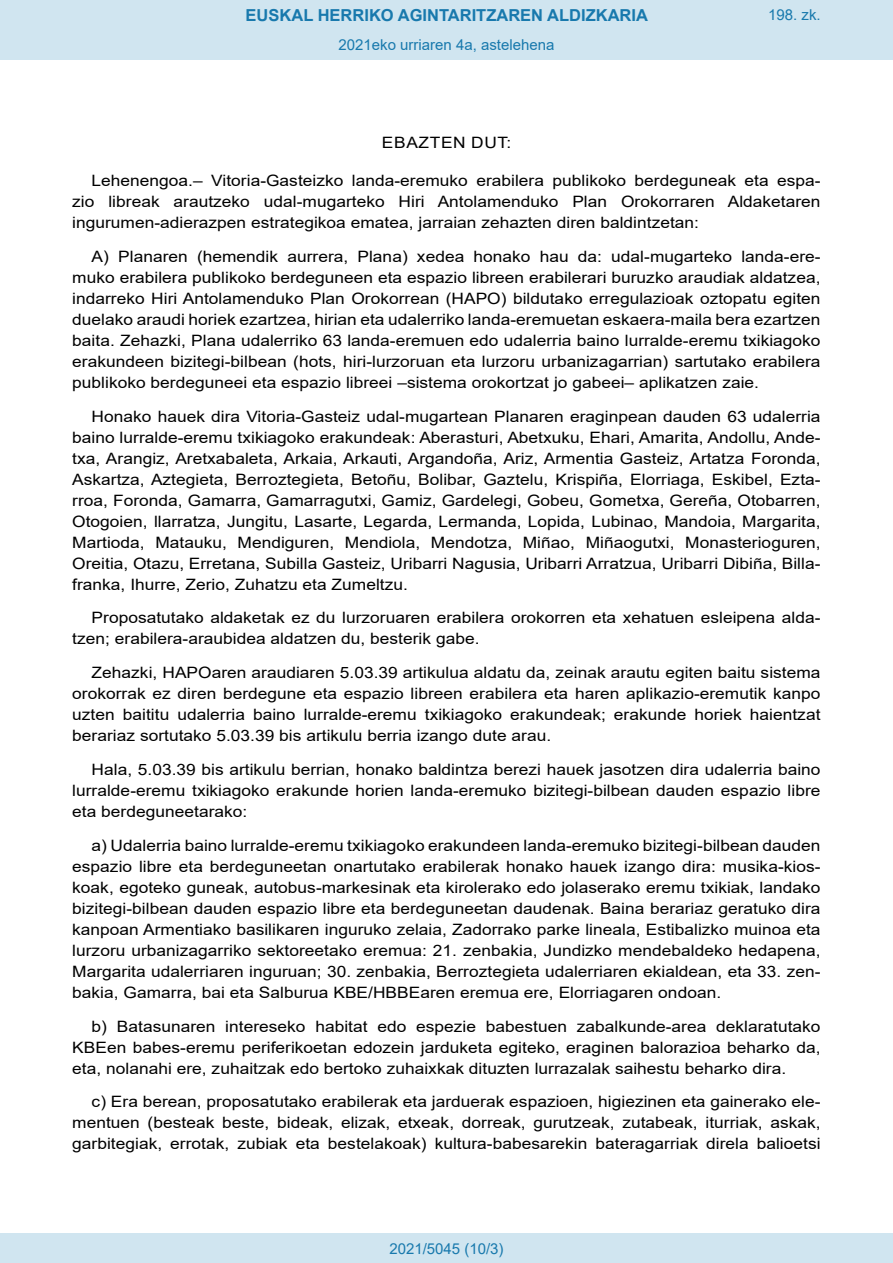
<style>
.page{position:relative;width:893px;height:1263px;background:#fff}
.page>*{position:absolute;margin:0;border:0;box-sizing:border-box;transform-origin:0 0}
.t1{font:700 16.5px "Arial";color:#1879ad}
.BOPVDetalle{font:15.6px/21px "Arial";color:#000;text-align:justify;scale:1.11 1}
.BOPVClave{font:15.6px "Arial";letter-spacing:.035em;color:#000;scale:1.11 1}
.Paginacion_Centro{font:15px "Arial";color:#1879ad}
</style>
<div class="page">
<div style="left:0;top:0;width:893px;height:60px;background:#d0e5f0"></div>
<div style="left:0;top:1233px;width:893px;height:30px;background:#d0e5f0"></div>
<p class="t1" style="left:246px;top:3px;width:404px">EUSKAL HERRIKO AGINTARITZAREN ALDIZKARIA</p>
<p class="Paginacion_Centro" style="left:338px;top:35px;width:217px">2021eko urriaren 4a, astelehena</p>
<p class="Paginacion_Centro" style="left:768px;top:5px;width:54px">198. zk.</p>
<p class="BOPVClave" style="left:382px;top:132px;width:118px">EBAZTEN DUT:</p>
<p class="BOPVDetalle" style="left:72px;top:170px;width:676px;text-indent:19px">Lehenengoa.– Vitoria-Gasteizko landa-eremuko erabilera publikoko berdeguneak eta espa&shy;zio libreak arautzeko udal-mugarteko Hiri Antolamenduko Plan Orokorraren Aldaketaren ingurumen-adierazpen estrategikoa ematea, jarraian zehazten diren baldintzetan:</p>
<p class="BOPVDetalle" style="left:72px;top:246px;width:676px;text-indent:19px">A) Planaren (hemendik aurrera, Plana) xedea honako hau da: udal-mugarteko landa-ere&shy;muko erabilera publikoko berdeguneen eta espazio libreen erabilerari buruzko araudiak aldatzea, indarreko Hiri Antolamenduko Plan Orokorrean (HAPO) bildutako erregulazioak oztopatu egiten duelako araudi horiek ezartzea, hirian eta udalerriko landa-eremuetan eskaera-maila bera ezartzen baita. Zehazki, Plana udalerriko 63 landa-eremuen edo udalerria baino lurralde-eremu txikiagoko erakundeen bizitegi-bilbean (hots, hiri-lurzoruan eta lurzoru urbanizagarrian) sartutako erabilera publikoko berdeguneei eta espazio libreei –sistema orokortzat jo gabeei– aplikatzen zaie.</p>
<p class="BOPVDetalle" style="left:72px;top:406px;width:676px;text-indent:19px">Honako hauek dira Vitoria-Gasteiz udal-mugartean Planaren eraginpean dauden 63 udalerria baino lurralde-eremu txikiagoko erakundeak: Aberasturi, Abetxuku, Ehari, Amarita, Andollu, Ande&shy;txa, Arangiz, Aretxabaleta, Arkaia, Arkauti, Argandoña, Ariz, Armentia Gasteiz, Artatza Foronda, Askartza, Aztegieta, Berroztegieta, Betoñu, Bolibar, Gaztelu, Krispiña, Elorriaga, Eskibel, Ezta&shy;rroa, Foronda, Gamarra, Gamarragutxi, Gamiz, Gardelegi, Gobeu, Gometxa, Gereña, Otobarren, Otogoien, llarratza, Jungitu, Lasarte, Legarda, Lermanda, Lopida, Lubinao, Mandoia, Margarita, Martioda, Matauku, Mendiguren, Mendiola, Mendotza, Miñao, Miñaogutxi, Monasterioguren, Oreitia, Otazu, Erretana, Subilla Gasteiz, Uribarri Nagusia, Uribarri Arratzua, Uribarri Dibiña, Billa&shy;franka, Ihurre, Zerio, Zuhatzu eta Zumeltzu.</p>
<p class="BOPVDetalle" style="left:72px;top:607px;width:676px;text-indent:19px">Proposatutako aldaketak ez du lurzoruaren erabilera orokorren eta xehatuen esleipena alda&shy;tzen; erabilera-araubidea aldatzen du, besterik gabe.</p>
<p class="BOPVDetalle" style="left:72px;top:662px;width:676px;text-indent:19px">Zehazki, HAPOaren araudiaren 5.03.39 artikulua aldatu da, zeinak arautu egiten baitu sistema orokorrak ez diren berdegune eta espazio libreen erabilera eta haren aplikazio-eremutik kanpo uzten baititu udalerria baino lurralde-eremu txikiagoko erakundeak; erakunde horiek haientzat berariaz sortutako 5.03.39 bis artikulu berria izango dute arau.</p>
<p class="BOPVDetalle" style="left:72px;top:759px;width:676px;text-indent:19px">Hala, 5.03.39 bis artikulu berrian, honako baldintza berezi hauek jasotzen dira udalerria baino lurralde-eremu txikiagoko erakunde horien landa-eremuko bizitegi-bilbean dauden espazio libre eta berdeguneetarako:</p>
<p class="BOPVDetalle" style="left:72px;top:835px;width:676px;text-indent:19px">a) Udalerria baino lurralde-eremu txikiagoko erakundeen landa-eremuko bizitegi-bilbean dauden espazio libre eta berdeguneetan onartutako erabilerak honako hauek izango dira: musika-kios&shy;koak, egoteko guneak, autobus-markesinak eta kirolerako edo jolaserako eremu txikiak, landako bizitegi-bilbean dauden espazio libre eta berdeguneetan daudenak. Baina berariaz geratuko dira kanpoan Armentiako basilikaren inguruko zelaia, Zadorrako parke lineala, Estibalizko muinoa eta lurzoru urbanizagarriko sektoreetako eremua: 21. zenbakia, Jundizko mendebaldeko hedapena, Margarita udalerriaren inguruan; 30. zenbakia, Berroztegieta udalerriaren ekialdean, eta 33. zen&shy;bakia, Gamarra, bai eta Salburua KBE/HBBEaren eremua ere, Elorriagaren ondoan.</p>
<p class="BOPVDetalle" style="left:72px;top:1015px;width:676px;text-indent:19px">b) Batasunaren intereseko habitat edo espezie babestuen zabalkunde-area deklaratutako KBEen babes-eremu periferikoetan edozein jarduketa egiteko, eraginen balorazioa beharko da, eta, nolanahi ere, zuhaitzak edo bertoko zuhaixkak dituzten lurrazalak saihestu beharko dira.</p>
<p class="BOPVDetalle" style="left:72px;top:1091px;width:676px;text-indent:19px">c) Era berean, proposatutako erabilerak eta jarduerak espazioen, higiezinen eta gainerako ele&shy;mentuen (besteak beste, bideak, elizak, etxeak, dorreak, gurutzeak, zutabeak, iturriak, askak, garbitegiak, errotak, zubiak eta bestelakoak) kultura-babesarekin bateragarriak direla balioetsi</p>
<p class="Paginacion_Centro" style="left:389px;top:1238px;width:116px">2021/5045 (10/3)</p>
</div>
